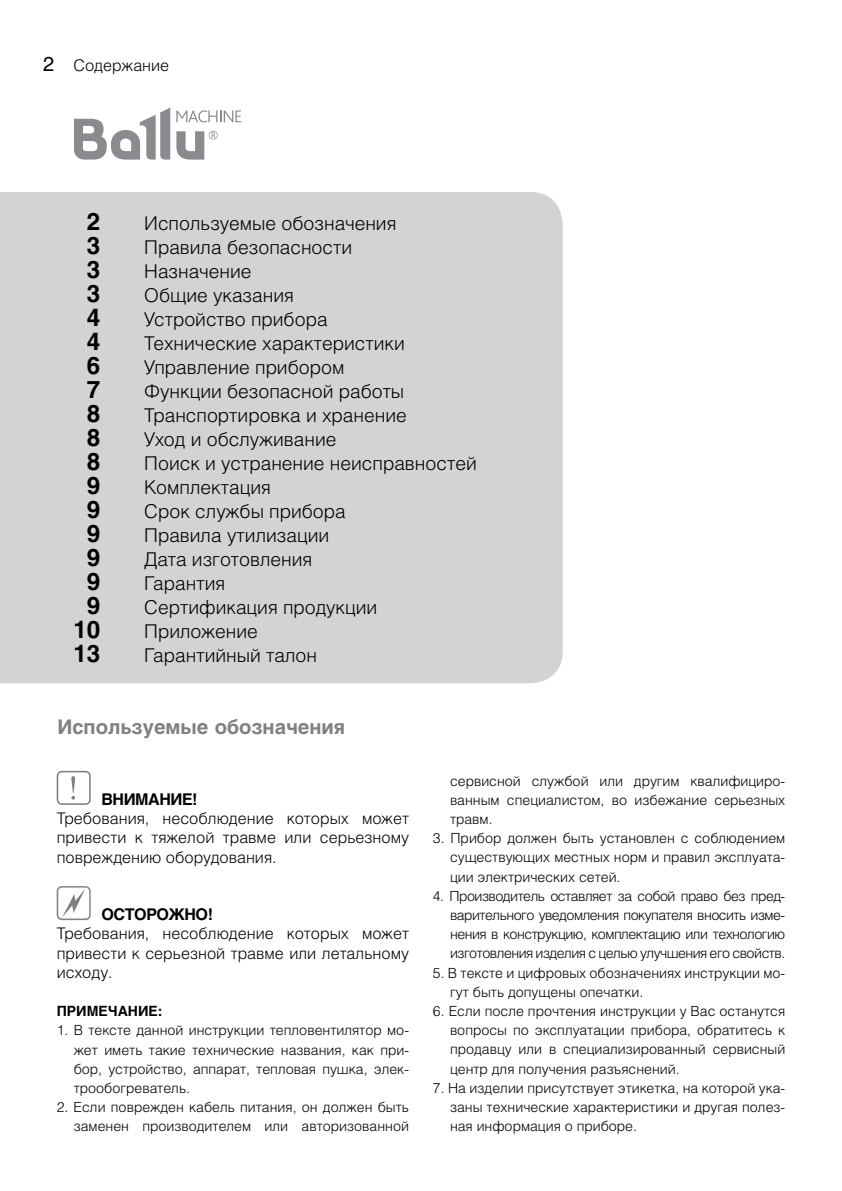
<style>
.page{position:relative;width:842px;height:1191px;background:#fff}
.page>*{position:absolute;margin:0;border:0;box-sizing:border-box;transform-origin:0 0}
.t1{font:700 24px "Helios C";color:#000}
.t2{font:700 20px "Helios C";color:#7e8083}
.t3{font:300 19px "Helios";color:#000}
.t4{font:300 16px/19.2px "Helios";color:#000;text-align:justify}
.t5{font:700 16px "Helios C";letter-spacing:-.03em;color:#000}
.t6{font:300 14px/19.2px "Helios";color:#000;text-align:justify}
.t7{font:700 14px "Helios C";color:#000}
.s1{font-weight:400;font-size:20px}
</style>
<div class="page">
<div style="left:0;top:192px;width:563px;height:491px;background:#d1d3d4"></div>
<svg style="left:57px;top:771px;width:34px;height:34px"></svg>
<svg style="left:57px;top:886px;width:34px;height:34px"></svg>
<svg style="left:176px;top:110px;width:65px;height:12px"></svg>
<svg style="left:176px;top:131px;width:42px;height:29px"></svg>
<svg style="left:74px;top:108px;width:96px;height:52px"></svg>
<p class="t4" style="left:43px;top:56px;width:127px"><span class="s1">2</span> Содержание</p>
<h1 class="t1" style="left:87px;top:207px;width:15px">2</h1>
<h3 class="t3" style="left:144px;top:211px;width:254px">Используемые обозначения</h3>
<h1 class="t1" style="left:87px;top:231px;width:15px">3</h1>
<h3 class="t3" style="left:144px;top:235px;width:209px">Правила безопасности</h3>
<h1 class="t1" style="left:87px;top:255px;width:15px">3</h1>
<h3 class="t3" style="left:144px;top:259px;width:109px">Назначение</h3>
<h1 class="t1" style="left:87px;top:279px;width:15px">3</h1>
<h3 class="t3" style="left:144px;top:283px;width:151px">Общие указания</h3>
<h1 class="t1" style="left:87px;top:303px;width:15px">4</h1>
<h3 class="t3" style="left:144px;top:307px;width:185px">Устройство прибора</h3>
<h1 class="t1" style="left:87px;top:327px;width:15px">4</h1>
<h3 class="t3" style="left:144px;top:331px;width:262px">Технические характеристики</h3>
<h1 class="t1" style="left:87px;top:351px;width:15px">6</h1>
<h3 class="t3" style="left:144px;top:355px;width:202px">Управление прибором</h3>
<h1 class="t1" style="left:87px;top:375px;width:15px">7</h1>
<h3 class="t3" style="left:144px;top:379px;width:261px">Функции безопасной работы</h3>
<h1 class="t1" style="left:87px;top:399px;width:15px">8</h1>
<h3 class="t3" style="left:144px;top:403px;width:264px">Транспортировка и хранение</h3>
<h1 class="t1" style="left:87px;top:423px;width:15px">8</h1>
<h3 class="t3" style="left:144px;top:427px;width:194px">Уход и обслуживание</h3>
<h1 class="t1" style="left:87px;top:447px;width:15px">8</h1>
<h3 class="t3" style="left:144px;top:451px;width:334px">Поиск и устранение неисправностей</h3>
<h1 class="t1" style="left:87px;top:471px;width:15px">9</h1>
<h3 class="t3" style="left:144px;top:475px;width:128px">Комплектация</h3>
<h1 class="t1" style="left:87px;top:495px;width:15px">9</h1>
<h3 class="t3" style="left:144px;top:499px;width:203px">Срок службы прибора</h3>
<h1 class="t1" style="left:87px;top:519px;width:15px">9</h1>
<h3 class="t3" style="left:144px;top:523px;width:186px">Правила утилизации</h3>
<h1 class="t1" style="left:87px;top:543px;width:15px">9</h1>
<h3 class="t3" style="left:144px;top:547px;width:170px">Дата изготовления</h3>
<h1 class="t1" style="left:87px;top:567px;width:15px">9</h1>
<h3 class="t3" style="left:144px;top:571px;width:82px">Гарантия</h3>
<h1 class="t1" style="left:87px;top:591px;width:15px">9</h1>
<h3 class="t3" style="left:144px;top:595px;width:235px">Сертификация продукции</h3>
<h1 class="t1" style="left:73px;top:615px;width:28px">10</h1>
<h3 class="t3" style="left:144px;top:619px;width:115px">Приложение</h3>
<h1 class="t1" style="left:73px;top:639px;width:28px">13</h1>
<h3 class="t3" style="left:144px;top:643px;width:174px">Гарантийный талон</h3>
<h2 class="t2" style="left:57px;top:715px;width:289px">Используемые обозначения</h2>
<p class="t5" style="left:102px;top:790px;width:98px">ВНИМАНИЕ!</p>
<p class="t4" style="left:57px;top:808px;width:354px">Требования, несоблюдение которых может привести к тяжелой травме или серьезному повреждению оборудования.</p>
<p class="t5" style="left:102px;top:905px;width:113px">ОСТОРОЖНО!</p>
<p class="t4" style="left:57px;top:923px;width:354px">Требования, несоблюдение которых может привести к серьезной травме или летальному исходу.</p>
<p class="t7" style="left:57px;top:1003px;width:107px">ПРИМЕЧАНИЕ:</p>
<p class="t6" style="left:74px;top:1020px;width:337px;text-indent:-17px">1. В тексте данной инструкции тепловентилятор мо&shy;жет иметь такие технические названия, как при&shy;бор, устройство, аппарат, тепловая пушка, элек&shy;трообогреватель.</p>
<p class="t6" style="left:57px;top:1097px;width:354px;text-align:right">2. Если поврежден кабель питания, он должен быть заменен производителем или авторизованной</p>
<p class="t6" style="left:450px;top:771px;width:337px">сервисной службой или другим квалифициро&shy;ванным специалистом, во избежание серьезных травм.</p>
<p class="t6" style="left:450px;top:828px;width:337px;text-indent:-17px">3. Прибор должен быть установлен с соблюдением существующих местных норм и правил эксплуата&shy;ции электрических сетей.</p>
<p class="t6" style="left:450px;top:886px;width:337px;text-indent:-17px">4. Производитель оставляет за собой право без пред&shy;варительного уведомления покупателя вносить изме&shy;нения в конструкцию, комплектацию или технологию изготовления изделия с целью улучшения его свойств.</p>
<p class="t6" style="left:450px;top:962px;width:337px;text-indent:-17px">5. В тексте и цифровых обозначениях инструкции мо&shy;гут быть допущены опечатки.</p>
<p class="t6" style="left:450px;top:1001px;width:337px;text-indent:-17px">6. Если после прочтения инструкции у Вас останутся вопросы по эксплуатации прибора, обратитесь к продавцу или в специализированный сервисный центр для получения разъяснений.</p>
<p class="t6" style="left:450px;top:1078px;width:337px;text-indent:-17px">7. На изделии присутствует этикетка, на которой ука&shy;заны технические характеристики и другая полез&shy;ная информация о приборе.</p>
</div>
